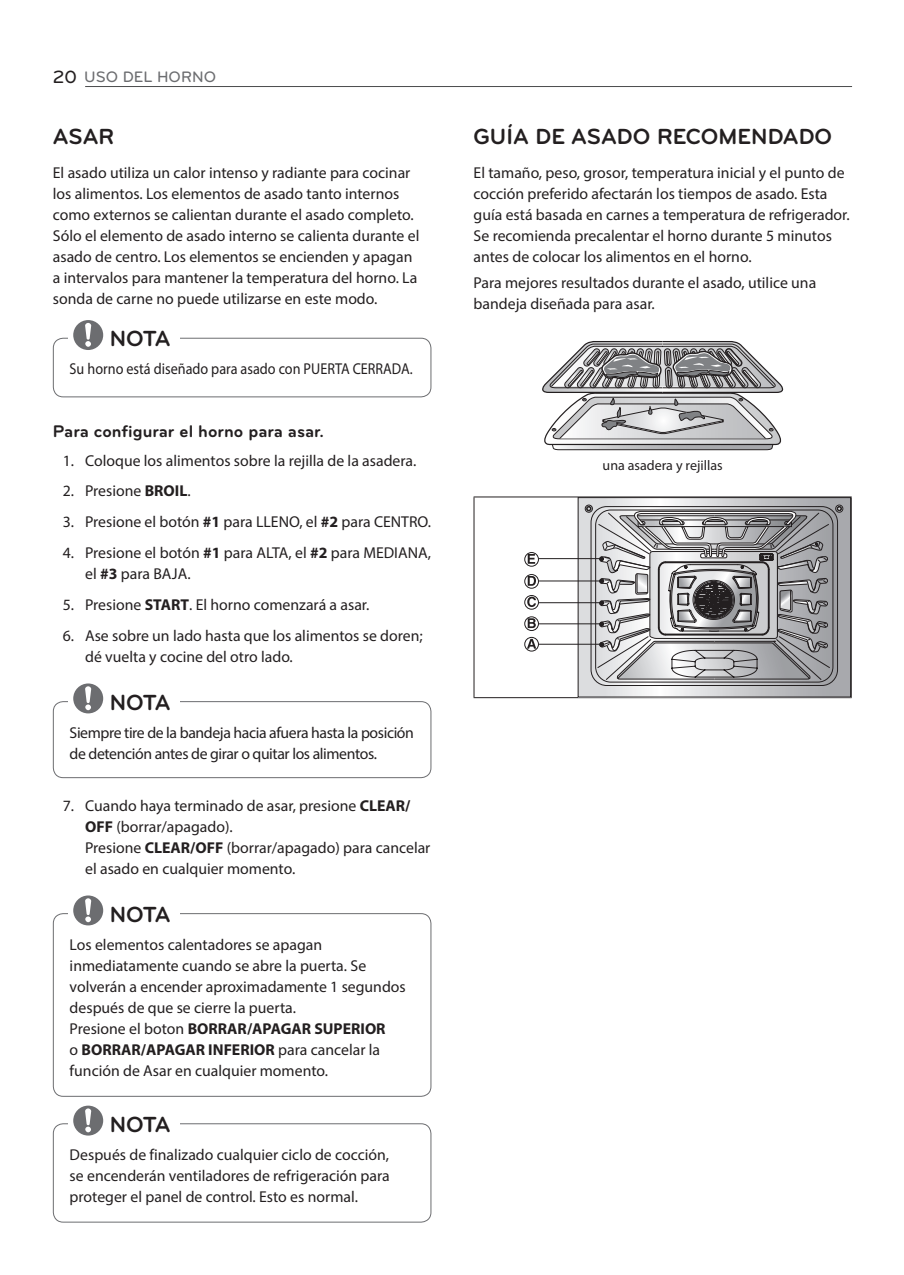
<style>
.page{position:relative;width:904px;height:1275px;background:#fff}
.page>*{position:absolute;margin:0;border:0;box-sizing:border-box;transform-origin:0 0}
.t1{font:700 22.75px "Bryant LG";color:#231f20}
.t2{font:700 17.5px "Bryant LG";color:#231f20}
.t3{font:15.75px/21px "Myriad Pro";color:#231f20}
.t4{font:15.75px/21px "Myriad Pro";letter-spacing:-.025em;color:#231f20}
.t5{font:15.75px "Myriad Pro";color:#231f20;scale:.9 1}
.t6{font:500 15.75px "Bryant LG";color:#6c6d70}
.t7{font:14px "Myriad Pro";color:#231f20}
.s1{font-size:18.38px;color:#231f20}
.s2{font-weight:700}
</style>
<div class="page">
<hr style="left:85px;top:86px;width:767px;height:1px;background:#4b4c4d">
<div style="left:53px;top:338px;width:378px;height:59px;border:1px solid #6c6d70;border-radius:10px"></div>
<div style="left:68px;top:321px;width:112px;height:30px;background:#fff"></div>
<svg style="left:73px;top:320px;width:30px;height:30px"></svg>
<div style="left:53px;top:701px;width:378px;height:77px;border:1px solid #6c6d70;border-radius:10px"></div>
<div style="left:68px;top:684px;width:112px;height:30px;background:#fff"></div>
<svg style="left:73px;top:683px;width:30px;height:30px"></svg>
<div style="left:53px;top:913px;width:378px;height:184px;border:1px solid #6c6d70;border-radius:10px"></div>
<div style="left:68px;top:896px;width:112px;height:30px;background:#fff"></div>
<svg style="left:73px;top:895px;width:30px;height:30px"></svg>
<div style="left:53px;top:1123px;width:378px;height:99px;border:1px solid #6c6d70;border-radius:10px"></div>
<div style="left:68px;top:1107px;width:112px;height:29px;background:#fff"></div>
<svg style="left:73px;top:1106px;width:30px;height:29px"></svg>
<hr style="left:473px;top:496px;width:378px;height:1px;background:#231f20">
<hr style="left:473px;top:497px;width:1px;height:200px;background:#231f20">
<hr style="left:850px;top:497px;width:1px;height:200px;background:#231f20">
<hr style="left:473px;top:697px;width:378px;height:1px;background:#231f20">
<svg style="left:542px;top:341px;width:242px;height:109px"></svg>
<svg style="left:580px;top:499px;width:268px;height:196px;background:#c6c6c9"></svg>
<div style="left:835px;top:505px;width:8px;height:8px;border:1px solid #231f20;border-radius:50%"></div>
<div style="left:584px;top:505px;width:8px;height:8px;border:1px solid #231f20;border-radius:50%"></div>
<hr style="left:538px;top:558px;width:62px;height:1px;background:#231f20">
<hr style="left:538px;top:581px;width:62px;height:1px;background:#231f20">
<hr style="left:538px;top:602px;width:62px;height:1px;background:#231f20">
<hr style="left:538px;top:623px;width:62px;height:1px;background:#231f20">
<svg style="left:586px;top:506px;width:255px;height:179px;background:#a5a4a6"></svg>
<hr style="left:538px;top:644px;width:62px;height:1px;background:#231f20">
<div style="left:524px;top:637px;width:15px;height:14px;border:1px solid #231f20;border-radius:50%"></div>
<svg style="left:527px;top:639px;width:9px;height:10px"></svg>
<svg style="left:524px;top:617px;width:14px;height:13px"></svg>
<div style="left:524px;top:616px;width:15px;height:15px;border:1px solid #231f20;border-radius:50%"></div>
<svg style="left:527px;top:618px;width:8px;height:10px"></svg>
<div style="left:524px;top:595px;width:15px;height:15px;border:1px solid #231f20;border-radius:50%"></div>
<svg style="left:527px;top:597px;width:9px;height:10px"></svg>
<div style="left:524px;top:574px;width:15px;height:15px;border:1px solid #231f20;border-radius:50%"></div>
<svg style="left:527px;top:576px;width:9px;height:10px"></svg>
<svg style="left:524px;top:552px;width:14px;height:14px"></svg>
<div style="left:524px;top:552px;width:15px;height:15px;border:1px solid #231f20;border-radius:50%"></div>
<svg style="left:527px;top:554px;width:8px;height:10px"></svg>
<p class="t6" style="left:53px;top:67px;width:165px"><span class="s1">20</span> USO DEL HORNO</p>
<h1 class="t1" style="left:53px;top:122px;width:63px">ASAR</h1>
<p class="t3" style="left:53px;top:162px;width:368px">El asado utiliza un calor intenso y radiante para cocinar los alimentos. Los elementos de asado tanto internos como externos se calientan durante el asado completo.<br>Sólo el elemento de asado interno se calienta durante el asado de centro. Los elementos se encienden y apagan a intervalos para mantener la temperatura del horno. La sonda de carne no puede utilizarse en este modo.</p>
<h1 class="t1" style="left:110px;top:324px;width:62px">NOTA</h1>
<p class="t5" style="left:70px;top:359px;width:383px">Su horno está diseñado para asado con PUERTA CERRADA.</p>
<p class="t2" style="left:53px;top:420px;width:272px">Para configurar el horno para asar.</p>
<p class="t3" style="left:63px;top:449px;width:355px">1. Coloque los alimentos sobre la rejilla de la asadera.</p>
<p class="t3" style="left:63px;top:480px;width:129px">2. Presione <span class="s2">BROIL</span>.</p>
<p class="t3" style="left:63px;top:511px;width:370px">3. Presione el botón <span class="s2">#1</span> para LLENO, el <span class="s2">#2</span> para CENTRO.</p>
<p class="t3" style="left:85px;top:542px;width:347px;text-indent:-22px">4. Presione el botón <span class="s2">#1</span> para ALTA, el <span class="s2">#2</span> para MEDIANA, el <span class="s2">#3</span> para BAJA.</p>
<p class="t3" style="left:63px;top:594px;width:308px">5. Presione <span class="s2">START</span>. El horno comenzará a asar.</p>
<p class="t3" style="left:85px;top:625px;width:339px;text-indent:-22px">6. Ase sobre un lado hasta que los alimentos se doren; dé vuelta y cocine del otro lado.</p>
<h1 class="t1" style="left:110px;top:688px;width:62px">NOTA</h1>
<p class="t4" style="left:70px;top:722px;width:346px">Siempre tire de la bandeja hacia afuera hasta la posición de detención antes de girar o quitar los alimentos.</p>
<p class="t3" style="left:85px;top:795px;width:347px;text-indent:-22px">7. Cuando haya terminado de asar, presione <span class="s2">CLEAR/ OFF</span> (borrar/apagado).<br>Presione <span class="s2">CLEAR/OFF</span> (borrar/apagado) para cancelar el asado en cualquier momento.</p>
<h1 class="t1" style="left:110px;top:900px;width:62px">NOTA</h1>
<p class="t3" style="left:70px;top:934px;width:337px">Los elementos calentadores se apagan inmediatamente cuando se abre la puerta. Se volverán a encender aproximadamente 1 segundos después de que se cierre la puerta.<br>Presione el boton <span class="s2">BORRAR/APAGAR SUPERIOR<br></span>o <span class="s2">BORRAR/APAGAR INFERIOR</span> para cancelar la función de Asar en cualquier momento.</p>
<h1 class="t1" style="left:110px;top:1110px;width:62px">NOTA</h1>
<p class="t3" style="left:70px;top:1144px;width:321px;text-align:justify">Después de finalizado cualquier ciclo de cocción, se encenderán ventiladores de refrigeración para proteger el panel de control. Esto es normal.</p>
<h1 class="t1" style="left:473px;top:122px;width:360px">GUÍA DE ASADO RECOMENDADO</h1>
<p class="t3" style="left:473px;top:162px;width:377px">El tamaño, peso, grosor, temperatura inicial y el punto de cocción preferido afectarán los tiempos de asado. Esta guía está basada en carnes a temperatura de refrigerador.<br>Se recomienda precalentar el horno durante 5 minutos antes de colocar los alimentos en el horno.</p>
<p class="t3" style="left:473px;top:272px;width:344px">Para mejores resultados durante el asado, utilice una bandeja diseñada para asar.</p>
<p class="t7" style="left:602px;top:457px;width:121px">una asadera y rejillas</p>
</div>
